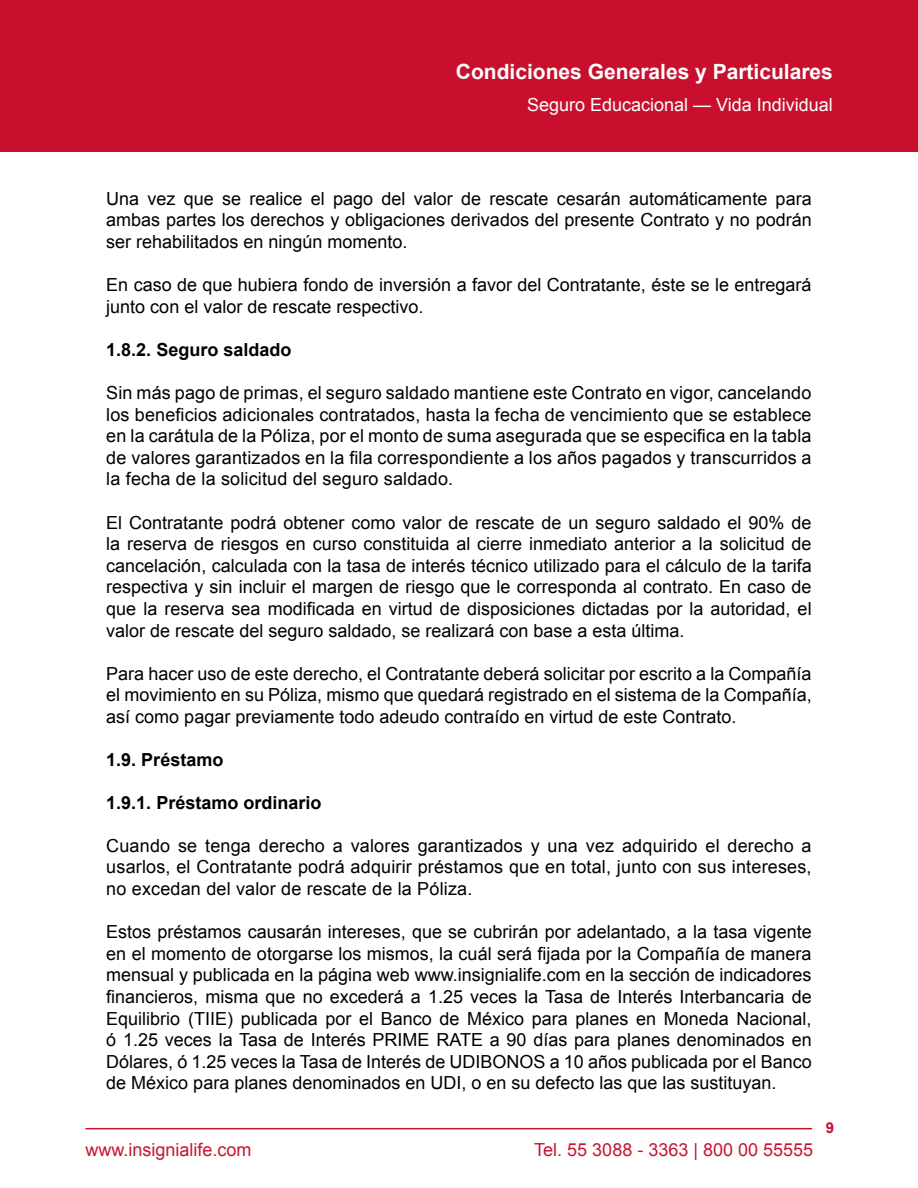
<style>
.page{position:relative;width:918px;height:1188px;background:#fff}
.page>*{position:absolute;margin:0;border:0;box-sizing:border-box;transform-origin:0 0}
.t1{font:700 21px "Arial";color:#fff}
.t2{font:18px/21.6px "Arial";color:#000;text-align:justify}
.t3{font:700 18px "Arial";color:#000}
.t4{font:18px "Arial";color:#c91430}
.t5{font:18px "Arial";color:#fff}
.t6{font:700 15px "Arial";color:#c8102e}
</style>
<div class="page">
<div style="left:0;top:0;width:918px;height:152px;background:#c8102e"></div>
<hr style="left:85px;top:1128px;width:727px;height:1px;background:#c8102e">
<p class="t1" style="left:456px;top:58px;width:378px">Condiciones Generales y Particulares</p>
<p class="t5" style="left:527px;top:92px;width:307px">Seguro Educacional — Vida Individual</p>
<p class="t2" style="left:106px;top:188px;width:707px">Una vez que se realice el pago del valor de rescate cesarán automáticamente para ambas partes los derechos y obligaciones derivados del presente Contrato y no podrán ser rehabilitados en ningún momento.</p>
<p class="t2" style="left:106px;top:274px;width:707px">En caso de que hubiera fondo de inversión a favor del Contratante, éste se le entregará junto con el valor de rescate respectivo.</p>
<p class="t3" style="left:106px;top:338px;width:187px">1.8.2. Seguro saldado</p>
<p class="t2" style="left:106px;top:382px;width:707px">Sin más pago de primas, el seguro saldado mantiene este Contrato en vigor, cancelando los beneficios adicionales contratados, hasta la fecha de vencimiento que se establece en la carátula de la Póliza, por el monto de suma asegurada que se especifica en la tabla de valores garantizados en la fila correspondiente a los años pagados y transcurridos a la fecha de la solicitud del seguro saldado.</p>
<p class="t2" style="left:106px;top:512px;width:707px">El Contratante podrá obtener como valor de rescate de un seguro saldado el 90% de la reserva de riesgos en curso constituida al cierre inmediato anterior a la solicitud de cancelación, calculada con la tasa de interés técnico utilizado para el cálculo de la tarifa respectiva y sin incluir el margen de riesgo que le corresponda al contrato. En caso de que la reserva sea modificada en virtud de disposiciones dictadas por la autoridad, el valor de rescate del seguro saldado, se realizará con base a esta última.</p>
<p class="t2" style="left:106px;top:663px;width:707px">Para hacer uso de este derecho, el Contratante deberá solicitar por escrito a la Compañía el movimiento en su Póliza, mismo que quedará registrado en el sistema de la Compañía, así como pagar previamente todo adeudo contraído en virtud de este Contrato.</p>
<p class="t3" style="left:106px;top:748px;width:119px">1.9. Préstamo</p>
<p class="t3" style="left:106px;top:790px;width:217px">1.9.1. Préstamo ordinario</p>
<p class="t2" style="left:106px;top:835px;width:707px">Cuando se tenga derecho a valores garantizados y una vez adquirido el derecho a usarlos, el Contratante podrá adquirir préstamos que en total, junto con sus intereses, no excedan del valor de rescate de la Póliza.</p>
<p class="t2" style="left:106px;top:921px;width:707px">Estos préstamos causarán intereses, que se cubrirán por adelantado, a la tasa vigente en el momento de otorgarse los mismos, la cuál será fijada por la Compañía de manera mensual y publicada en la página web www.insignialife.com en la sección de indicadores financieros, misma que no excederá a 1.25 veces la Tasa de Interés Interbancaria de Equilibrio (TIIE) publicada por el Banco de México para planes en Moneda Nacional, ó 1.25 veces la Tasa de Interés PRIME RATE a 90 días para planes denominados en Dólares, ó 1.25 veces la Tasa de Interés de UDIBONOS a 10 años publicada por el Banco de México para planes denominados en UDI, o en su defecto las que las sustituyan.</p>
<p class="t4" style="left:85px;top:1138px;width:168px">www.insignialife.com</p>
<p class="t4" style="left:534px;top:1138px;width:280px">Tel. 55 3088 - 3363 | 800 00 55555</p>
<p class="t6" style="left:826px;top:1118px;width:10px">9</p>
</div>
